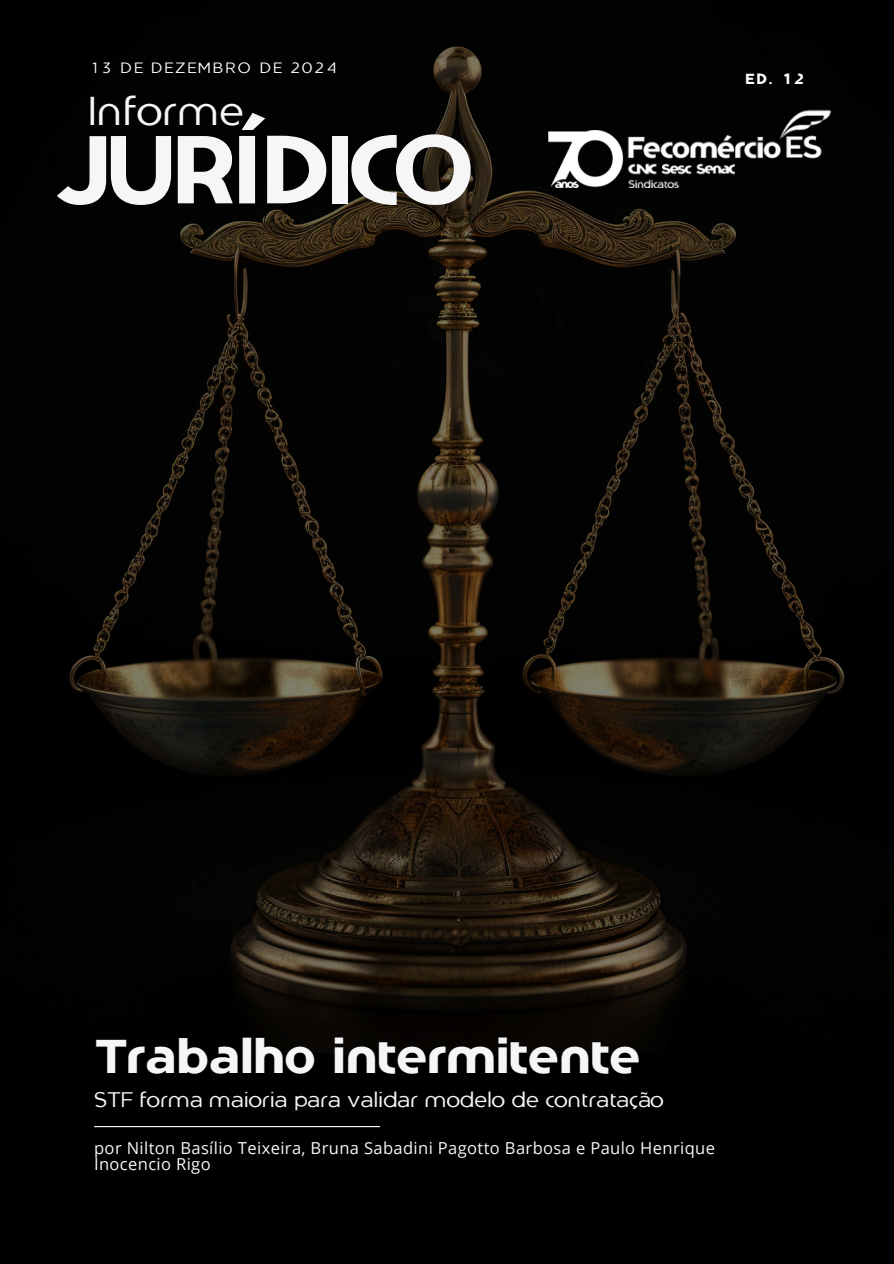
<style>
.page{position:relative;width:894px;height:1264px;background:#fff}
.page>*{position:absolute;margin:0;border:0;box-sizing:border-box;transform-origin:0 0}
.t1{font:700 97.05px "Comercio Sans";letter-spacing:-.04em;color:#f6f6f8}
.t2{font:700 48.3px "Comercio Sans";color:#f6f6f8}
.t3{font:40.05px "Comercio Sans";color:#f6f6f8}
.t4{font:21px "Comercio Sans";color:#f6f6f8}
.t5{font:16.5px/15.8px "Open Sans";letter-spacing:.025em;color:#f6f6f8}
.t6{font:14.85px "Comercio Sans";letter-spacing:.14em;color:#fff}
.t7{font:700 14.85px "Comercio Sans";color:#fff}
</style>
<div class="page">
<div style="left:0;top:0;width:893px;height:1263px;background:#000"></div>
<img style="left:69px;top:46px;width:775px;height:1006px">
<hr style="left:94px;top:1125px;width:286px;height:2px;background:#fff">
<img style="left:548px;top:130px;width:77px;height:57px">
<img style="left:625px;top:106px;width:219px;height:81px">
<h3 class="t6" style="left:89px;top:62px;width:248px">13 DE DEZEMBRO DE 2024</h3>
<h6 class="t3" style="left:86px;top:95px;width:158px">Informe</h6>
<p class="t1" style="left:55px;top:132px;width:418px">JURÍDICO</p>
<h1 class="t7" style="left:744px;top:73px;width:61px">ED. 12</h1>
<p class="t2" style="left:94px;top:1037px;width:546px">Trabalho intermitente</p>
<p class="t4" style="left:94px;top:1091px;width:570px">STF forma maioria para validar modelo de contratação</p>
<h5 class="t5" style="left:94px;top:1139px;width:622px">por Nilton Basílio Teixeira, Bruna Sabadini Pagotto Barbosa e Paulo Henrique<br>Inocencio Rigo</h5>
</div>
